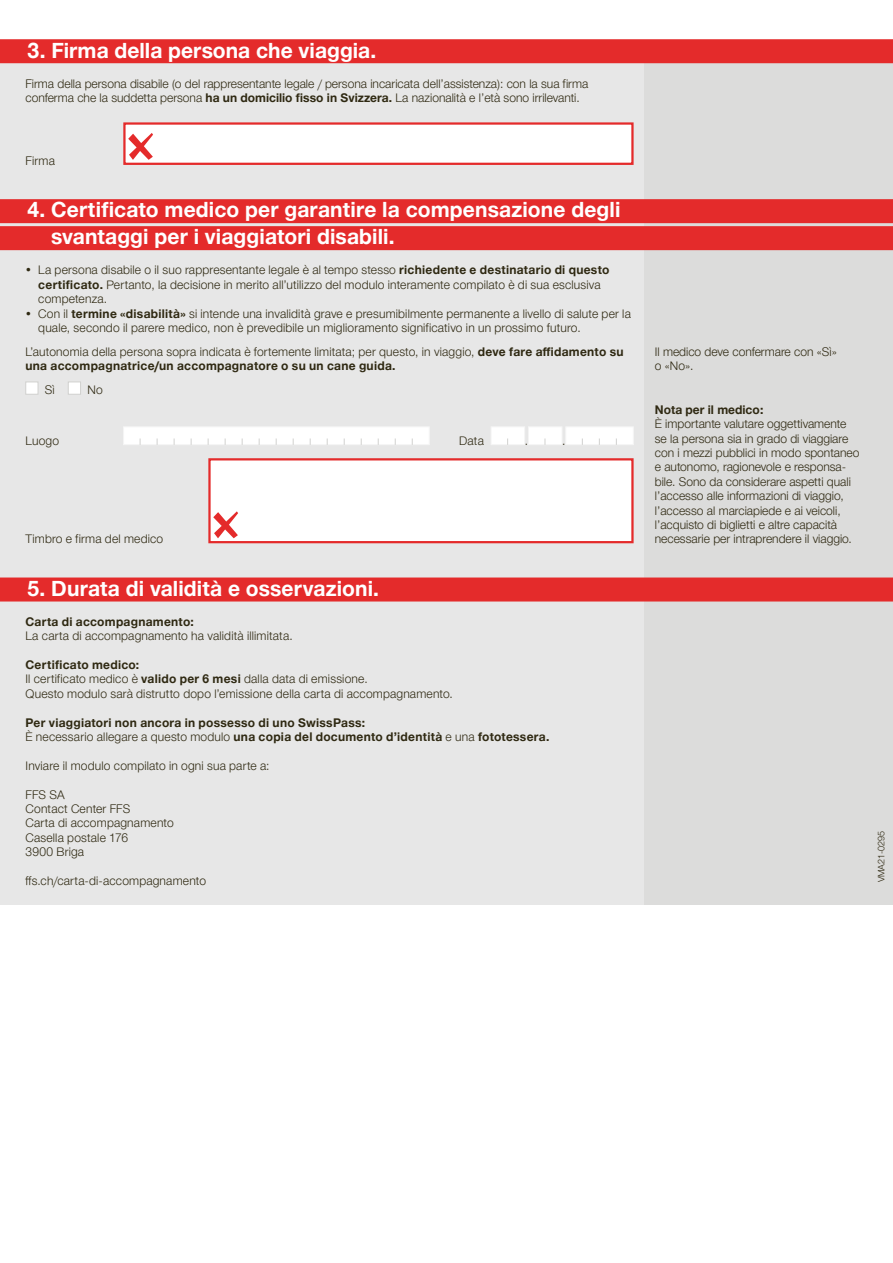
<style>
.page{position:relative;width:893px;height:1263px;background:#fff}
.page>*{position:absolute;margin:0;border:0;box-sizing:border-box;transform-origin:0 0}
.t1{font:700 21px/27px "SBB";letter-spacing:.005em;color:#fff}
.t2{font:300 12px/14.4px "SBB";letter-spacing:.01em;color:#2f2912}
.t3{font:700 12px "SBB";letter-spacing:.02em;color:#2f2912}
.t4{font:700 12px "SBB";color:#2f2912}
.t5{font:300 9px "SBB";color:#2f2912}
.s1{font-weight:700}
.s2{font-weight:300}
</style>
<div class="page">
<div style="left:0;top:43px;width:893px;height:861px;background:#e7e7e7"></div>
<div style="left:644px;top:45px;width:249px;height:859px;background:#dcdcdb"></div>
<div style="left:0;top:39px;width:893px;height:24px;background:#e42b2b"></div>
<div style="left:0;top:199px;width:893px;height:24px;background:#e42b2b"></div>
<div style="left:0;top:226px;width:893px;height:24px;background:#e42b2b"></div>
<div style="left:0;top:577px;width:893px;height:24px;background:#e42b2b"></div>
<div style="left:123px;top:122px;width:511px;height:43px;background:#fff;border:2px solid #e42b2b"></div>
<div style="left:26px;top:382px;width:12px;height:12px;background:#fff;border:1px solid #d1d1cf"></div>
<div style="left:68px;top:382px;width:13px;height:12px;background:#fff;border:1px solid #d1d1cf"></div>
<div style="left:123px;top:427px;width:306px;height:18px;background:#fff"></div>
<div style="left:491px;top:427px;width:34px;height:18px;background:#fff"></div>
<div style="left:528px;top:427px;width:34px;height:18px;background:#fff"></div>
<div style="left:566px;top:427px;width:68px;height:18px;background:#fff"></div>
<div style="left:208px;top:458px;width:426px;height:85px;background:#fff;border:2px solid #e42b2b"></div>
<svg style="left:213px;top:511px;width:25px;height:27px"></svg>
<svg style="left:128px;top:133px;width:25px;height:27px"></svg>
<h2 class="t1" style="left:28px;top:36px;width:350px">3. Firma della persona che viaggia.</h2>
<p class="t2" style="left:26px;top:75px;width:564px">Firma della persona disabile (o del rappresentante legale / persona incaricata dell’assistenza): con la sua firma conferma che la suddetta persona <span class="s1">ha un domicilio fisso in Svizzera.</span> La nazionalità e l’età sono irrilevanti.</p>
<p class="t2" style="left:26px;top:153px;width:31px">Firma</p>
<h2 class="t1" style="left:51px;top:195px;width:571px;text-indent:-23px">4. Certificato medico per garantire la compensazione degli svantaggi per i viaggiatori disabili.</h2>
<p class="t2" style="left:38px;top:262px;width:573px;text-indent:-13px">• La persona disabile o il suo rappresentante legale è al tempo stesso <span class="s1">richiedente e destinatario di questo certificato.</span> Pertanto, la decisione in merito all’utilizzo del modulo interamente compilato è di sua esclusiva competenza.</p>
<p class="t2" style="left:38px;top:306px;width:594px;text-indent:-13px">• Con il <span class="s1">termine «disabilità»</span> si intende una invalidità grave e presumibilmente permanente a livello di salute per la quale, secondo il parere medico, non è prevedibile un miglioramento significativo in un prossimo futuro.</p>
<p class="t2" style="left:26px;top:344px;width:599px">L’autonomia della persona sopra indicata è fortemente limitata; per questo, in viaggio, <span class="s1">deve fare affidamento su una accompagnatrice/un accompagnatore o su un cane guida.</span></p>
<p class="t2" style="left:45px;top:382px;width:11px">Sì</p>
<p class="t2" style="left:87px;top:382px;width:17px">No</p>
<p class="t2" style="left:26px;top:433px;width:35px">Luogo</p>
<p class="t2" style="left:459px;top:433px;width:26px">Data</p>
<p class="t2" style="left:525px;top:433px;width:5px">.</p>
<p class="t2" style="left:562px;top:433px;width:5px">.</p>
<p class="t2" style="left:26px;top:531px;width:139px">Timbro e firma del medico</p>
<h2 class="t1" style="left:28px;top:574px;width:353px">5. Durata di validità e osservazioni.</h2>
<p class="t3" style="left:26px;top:613px;width:170px">Carta di accompagnamento:</p>
<p class="t2" style="left:26px;top:628px;width:269px">La carta di accompagnamento ha validità illimitata.</p>
<p class="t3" style="left:26px;top:656px;width:115px">Certificato medico:</p>
<p class="t2" style="left:26px;top:671px;width:429px">Il certificato medico è <span class="s1">valido per 6 mesi</span> dalla data di emissione.<br>Questo modulo sarà distrutto dopo l’emissione della carta di accompagnamento.</p>
<p class="t3" style="left:26px;top:714px;width:341px">Per viaggiatori non ancora in possesso di uno SwissPass:</p>
<p class="t3" style="left:26px;top:728px;width:525px"><span class="s2">È necessario allegare a questo modulo</span> una copia del documento d’identità <span class="s2">e una</span> fototessera.</p>
<p class="t2" style="left:26px;top:758px;width:246px">Inviare il modulo compilato in ogni sua parte a:</p>
<h2 class="t2" style="left:26px;top:786px;width:41px">FFS SA</h2>
<p class="t2" style="left:26px;top:801px;width:150px">Contact Center FFS<br>Carta di accompagnamento<br>Casella postale 176<br>3900 Briga</p>
<p class="t2" style="left:26px;top:873px;width:182px">ffs.ch/carta-di-accompagnamento</p>
<p class="t2" style="left:655px;top:344px;width:183px">Il medico deve confermare con «Sì» o «No».</p>
<p class="t4" style="left:655px;top:401px;width:110px">Nota per il medico:</p>
<p class="t2" style="left:655px;top:416px;width:206px">È importante valutare oggettivamente se la persona sia in grado di viaggiare con i mezzi pubblici in modo spontaneo e autonomo, ragionevole e responsa&shy;bile. Sono da considerare aspetti quali l’accesso alle informazioni di viaggio, l’accesso al marciapiede e ai veicoli, l’acquisto di biglietti e altre capacità necessarie per intraprendere il viaggio.</p>
<p class="t5" style="left:875px;top:882px;width:53px;rotate:-90deg">VMA21-0295</p>
</div>
